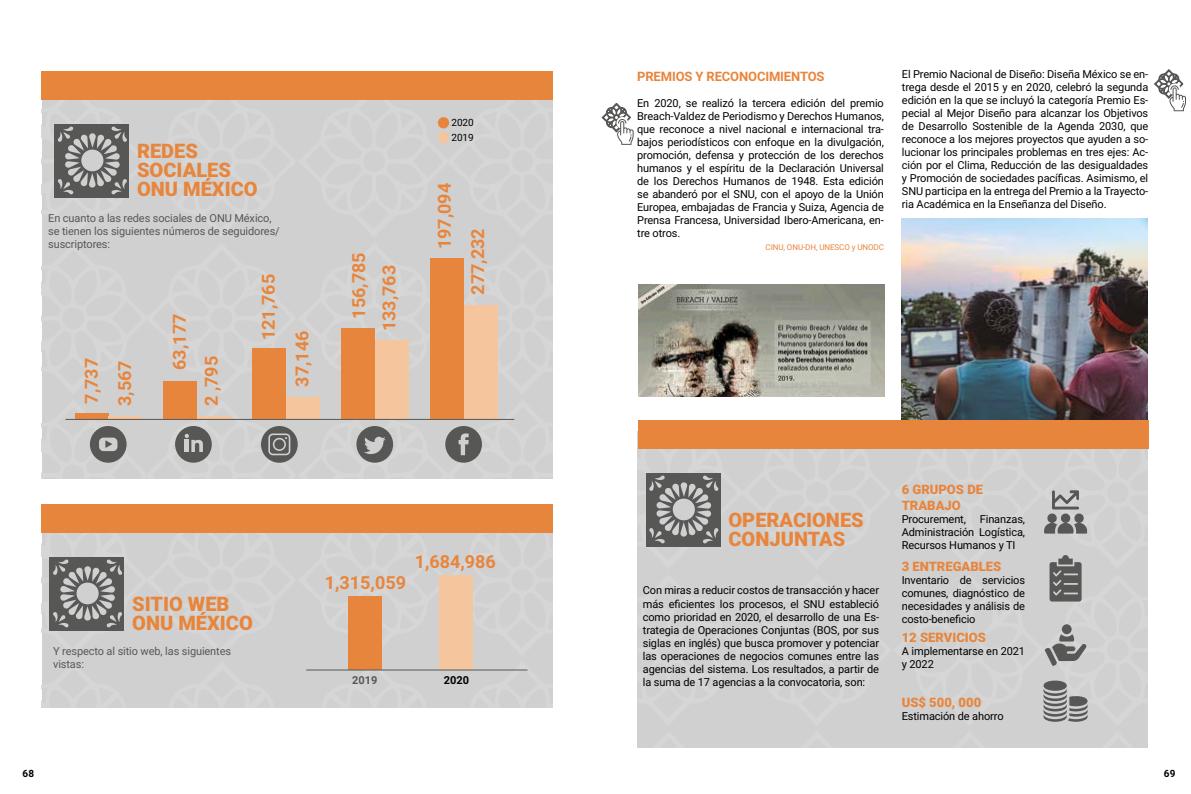
<style>
.page{position:relative;width:1191px;height:794px;background:#fff}
.page>*{position:absolute;margin:0;border:0;box-sizing:border-box;transform-origin:0 0}
.t1{font:900 20px/19px "Roboto";color:#e8853c}
.t2{font:700 18px/33.4px "Roboto";color:#e8853c}
.t3{font:900 13px/15.6px "Roboto";color:#e8853c}
.t4{font:700 13px "Roboto";letter-spacing:-.01em;color:#e8853c}
.t5{font:11px/13px "Roboto";letter-spacing:-.01em;color:#000;text-align:justify}
.t6{font:11px/13px "Roboto";letter-spacing:-.01em;color:#575756}
.t7{font:700 11px "Roboto";color:#575756}
.t8{font:700 11px "Roboto";color:#000}
.t9{font:10px/14.8px "Roboto";letter-spacing:-.01em;color:#000}
.t10{font:700 10px "Roboto";color:#000}
.t11{font:8px "Roboto";letter-spacing:-.01em;color:#e8853c}
</style>
<div class="page">
<div style="left:42px;top:504px;width:511px;height:28px;background:#e8853c"></div>
<div style="left:42px;top:71px;width:511px;height:28px;background:#e8853c"></div>
<svg style="left:42px;top:99px;width:510px;height:379px"></svg>
<div style="left:81px;top:150px;width:22px;height:21px;background:#d0d0d0;border-radius:50%"></div>
<div style="left:42px;top:532px;width:510px;height:175px;background:#d0d0d0"></div>
<div style="left:77px;top:582px;width:22px;height:22px;background:#d0d0d0;border-radius:50%"></div>
<div style="left:348px;top:596px;width:34px;height:74px;background:#e8853c"></div>
<div style="left:439px;top:576px;width:34px;height:94px;background:#f5c59d"></div>
<hr style="left:306px;top:669px;width:221px;height:1px;background:#575756">
<div style="left:438px;top:132px;width:11px;height:11px;background:#f5c59d;border-radius:50%"></div>
<div style="left:438px;top:117px;width:11px;height:11px;background:#e8853c;border-radius:50%"></div>
<div style="left:638px;top:420px;width:510px;height:28px;background:#e8853c"></div>
<img style="left:638px;top:285px;width:246px;height:111px">
<svg style="left:602px;top:103px;width:31px;height:42px"></svg>
<svg style="left:1154px;top:69px;width:32px;height:42px"></svg>
<svg style="left:637px;top:431px;width:510px;height:316px"></svg>
<img style="left:902px;top:218px;width:245px;height:202px">
<h1 class="t1" style="left:137px;top:141px;width:122px">REDES<br>SOCIALES<br>ONU MÉXICO</h1>
<p class="t6" style="left:48px;top:212px;width:233px">En cuanto a las redes sociales de ONU México, se tienen los siguientes números de seguidores/ suscriptores:</p>
<h2 class="t2" style="left:74px;top:406px;width:50px;rotate:-90deg">7,737<br>3,567</h2>
<h2 class="t2" style="left:163px;top:406px;width:94px;line-height:32px;text-indent:36px;rotate:-90deg">63,177<br>2 ,795</h2>
<h2 class="t2" style="left:251px;top:387px;width:114px;text-indent:46px;rotate:-90deg">121,765<br>37,146</h2>
<h2 class="t2" style="left:343px;top:331px;width:81px;line-height:30.6px;text-indent:13px;rotate:-90deg">156,785<br>133,763</h2>
<p class="t9" style="left:451px;top:115px;width:24px">2020<br>2019</p>
<h2 class="t2" style="left:427px;top:249px;width:68px;rotate:-90deg">197,094</h2>
<h2 class="t2" style="left:460px;top:295px;width:68px;rotate:-90deg">277,232</h2>
<h1 class="t1" style="left:132px;top:593px;width:122px">SITIO WEB<br>ONU MÉXICO</h1>
<p class="t6" style="left:53px;top:644px;width:179px">Y respecto al sitio web, las siguientes vistas:</p>
<h2 class="t2" style="left:325px;top:565px;width:83px">1,315,059</h2>
<h2 class="t2" style="left:415px;top:544px;width:83px">1,684,986</h2>
<p class="t7" style="left:352px;top:673px;width:27px">2019</p>
<p class="t8" style="left:444px;top:673px;width:27px">2020</p>
<p class="t4" style="left:637px;top:67px;width:189px">PREMIOS Y RECONOCIMIENTOS</p>
<p class="t5" style="left:637px;top:96px;width:248px">En 2020, se realizó la tercera edición del premio Breach-Valdez de Periodismo y Derechos Humanos, que reconoce a nivel nacional e internacional tra&shy;bajos periodísticos con enfoque en la divulgación, promoción, defensa y protección de los derechos humanos y el espíritu de la Declaración Universal de los Derechos Humanos de 1948. Esta edición se abanderó por el SNU, con el apoyo de la Unión Europea, embajadas de Francia y Suiza, Agencia de Prensa Francesa, Universidad Ibero-Americana, en&shy;tre otros.</p>
<p class="t11" style="left:765px;top:241px;width:120px">CINU, ONU-DH, UNESCO y UNODC</p>
<p class="t5" style="left:902px;top:67px;width:248px">El Premio Nacional de Diseño: Diseña México se en&shy;trega desde el 2015 y en 2020, celebró la segunda edición en la que se incluyó la categoría Premio Es&shy;pecial al Mejor Diseño para alcanzar los Objetivos de Desarrollo Sostenible de la Agenda 2030, que reconoce a los mejores proyectos que ayuden a so&shy;lucionar los principales problemas en tres ejes: Ac&shy;ción por el Clima, Reducción de las desigualdades y Promoción de sociedades pacíficas. Asimismo, el SNU participa en la entrega del Premio a la Trayecto&shy;ria Académica en la Enseñanza del Diseño.</p>
<h1 class="t1" style="left:728px;top:510px;width:137px">OPERACIONES<br>CONJUNTAS</h1>
<p class="t5" style="left:643px;top:583px;width:238px">Con miras a reducir costos de transacción y hacer más eficientes los procesos, el SNU estableció como prioridad en 2020, el desarrollo de una Es&shy;trategia de Operaciones Conjuntas (BOS, por sus siglas en inglés) que busca promover y potenciar las operaciones de negocios comunes entre las agencias del sistema. Los resultados, a partir de la suma de 17 agencias a la convocatoria, son:</p>
<p class="t3" style="left:901px;top:481px;width:83px">6 GRUPOS DE<br>TRABAJO</p>
<p class="t5" style="left:901px;top:512px;width:66px">Procurement,</p>
<p class="t5" style="left:901px;top:512px;width:125px;text-indent:78px">Finanzas, Administración Logística, Recursos Humanos y TI</p>
<p class="t3" style="left:901px;top:558px;width:101px">3 ENTREGABLES</p>
<p class="t5" style="left:901px;top:573px;width:125px">Inventario de servicios comunes, diagnóstico de necesidades y análisis de costo-beneficio</p>
<p class="t3" style="left:901px;top:628px;width:86px">12 SERVICIOS</p>
<p class="t5" style="left:901px;top:643px;width:125px">A implementarse en 2021 y 2022</p>
<p class="t3" style="left:901px;top:694px;width:81px">US$ 500, 000</p>
<p class="t5" style="left:901px;top:709px;width:103px">Estimación de ahorro</p>
<p class="t10" style="left:23px;top:766px;width:13px">68</p>
<p class="t10" style="left:1164px;top:766px;width:13px">69</p>
</div>
